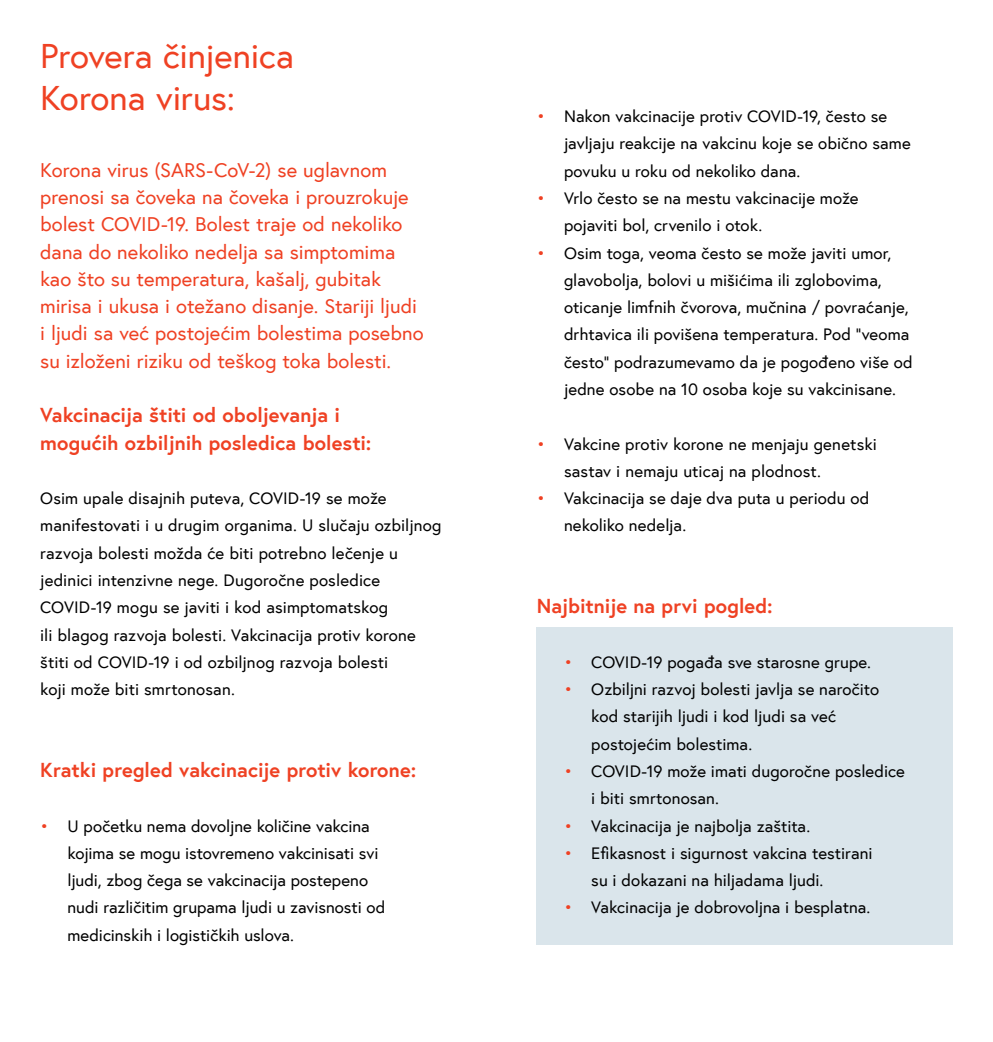
<style>
.page{position:relative;width:993px;height:1042px;background:#fff}
.page>*{position:absolute;margin:0;border:0;box-sizing:border-box;transform-origin:0 0}
.h1_ohne_Nummerierung{font:35px/42px "Europa Austria";letter-spacing:-.005em;color:#ef4123}
.p_Introtext{font:20.12px/27.3px "Europa Austria";color:#ef4123}
.p_Introtext-2{font:700 20.12px/27.3px "Europa Austria";color:#ef4123}
.h2_ohne_Nummerierung{font:700 20.12px "Europa Austria";color:#ef4123}
.t1{font:16.8px/27.3px "Europa Austria";color:#000}
.s1{color:#ef4123}
</style>
<div class="page">
<div style="left:536px;top:627px;width:416px;height:72px;background:#dae5eb"></div>
<div style="left:536px;top:655px;width:416px;height:125px;background:#dae5eb"></div>
<div style="left:536px;top:736px;width:416px;height:99px;background:#dae5eb"></div>
<div style="left:536px;top:818px;width:416px;height:99px;background:#dae5eb"></div>
<div style="left:536px;top:873px;width:416px;height:71px;background:#dae5eb"></div>
<h1 class="h1_ohne_Nummerierung" style="left:40px;top:34px;width:255px">Provera činjenica<br>Korona virus:</h1>
<p class="p_Introtext" style="left:40px;top:156px;width:385px">Korona virus (SARS-CoV-2) se uglavnom prenosi sa čoveka na čoveka i prouzrokuje bolest COVID-19. Bolest traje od nekoliko dana do nekoliko nedelja sa simptomima kao što su temperatura, kašalj, gubitak mirisa i ukusa i otežano disanje. Stariji ljudi i ljudi sa već postojećim bolestima posebno su izloženi riziku od teškog toka bolesti.</p>
<p class="p_Introtext-2" style="left:40px;top:401px;width:332px">Vakcinacija štiti od oboljevanja i mogućih ozbiljnih posledica bolesti:</p>
<p class="t1" style="left:40px;top:484px;width:402px">Osim upale disajnih puteva, COVID-19 se može manifestovati i u drugim organima. U slučaju ozbiljnog razvoja bolesti možda će biti potrebno lečenje u jedinici intenzivne nege. Dugoročne posledice COVID-19 mogu se javiti i kod asimptomatskog<br>ili blagog razvoja bolesti. Vakcinacija protiv korone štiti od COVID-19 i od ozbiljnog razvoja bolesti<br>koji može biti smrtonosan.</p>
<p class="p_Introtext-2" style="left:40px;top:756px;width:377px">Kratki pregled vakcinacije protiv korone:</p>
<p class="t1" style="left:67px;top:812px;width:319px;text-indent:-27px"><span class="s1">•</span> U početku nema dovoljne količine vakcina kojima se mogu istovremeno vakcinisati svi ljudi, zbog čega se vakcinacija postepeno nudi različitim grupama ljudi u zavisnosti od medicinskih i logističkih uslova.</p>
<p class="t1" style="left:564px;top:102px;width:348px;text-indent:-27px"><span class="s1">•</span> Nakon vakcinacije protiv COVID-19, često se javljaju reakcije na vakcinu koje se obično same povuku u roku od nekoliko dana.</p>
<p class="t1" style="left:564px;top:184px;width:296px;text-indent:-27px"><span class="s1">•</span> Vrlo često se na mestu vakcinacije može pojaviti bol, crvenilo i otok.</p>
<p class="t1" style="left:564px;top:239px;width:350px;text-indent:-27px"><span class="s1">•</span> Osim toga, veoma često se može javiti umor, glavobolja, bolovi u mišićima ili zglobovima, oticanje limfnih čvorova, mučnina / povraćanje, drhtavica ili povišena temperatura. Pod "veoma često" podrazumevamo da je pogođeno više od jedne osobe na 10 osoba koje su vakcinisane.</p>
<p class="t1" style="left:564px;top:430px;width:314px;text-indent:-27px"><span class="s1">•</span> Vakcine protiv korone ne menjaju genetski sastav i nemaju uticaj na plodnost.</p>
<p class="t1" style="left:564px;top:484px;width:307px;text-indent:-27px"><span class="s1">•</span> Vakcinacija se daje dva puta u periodu od nekoliko nedelja.</p>
<h2 class="h2_ohne_Nummerierung" style="left:536px;top:592px;width:237px">Najbitnije na prvi pogled:</h2>
<p class="t1" style="left:564px;top:648px;width:308px"><span class="s1">•</span> COVID-19 pogađa sve starosne grupe.</p>
<p class="t1" style="left:591px;top:675px;width:289px;text-indent:-27px"><span class="s1">•</span> Ozbiljni razvoj bolesti javlja se naročito kod starijih ljudi i kod ljudi sa već postojećim bolestima.</p>
<p class="t1" style="left:591px;top:757px;width:315px;text-indent:-27px"><span class="s1">•</span> COVID-19 može imati dugoročne posledice i biti smrtonosan.</p>
<p class="t1" style="left:564px;top:812px;width:248px"><span class="s1">•</span> Vakcinacija je najbolja zaštita.</p>
<p class="t1" style="left:591px;top:839px;width:283px;text-indent:-27px"><span class="s1">•</span> Efikasnost i sigurnost vakcina testirani su i dokazani na hiljadama ljudi.</p>
<p class="t1" style="left:564px;top:893px;width:308px"><span class="s1">•</span> Vakcinacija je dobrovoljna i besplatna.</p>
</div>
